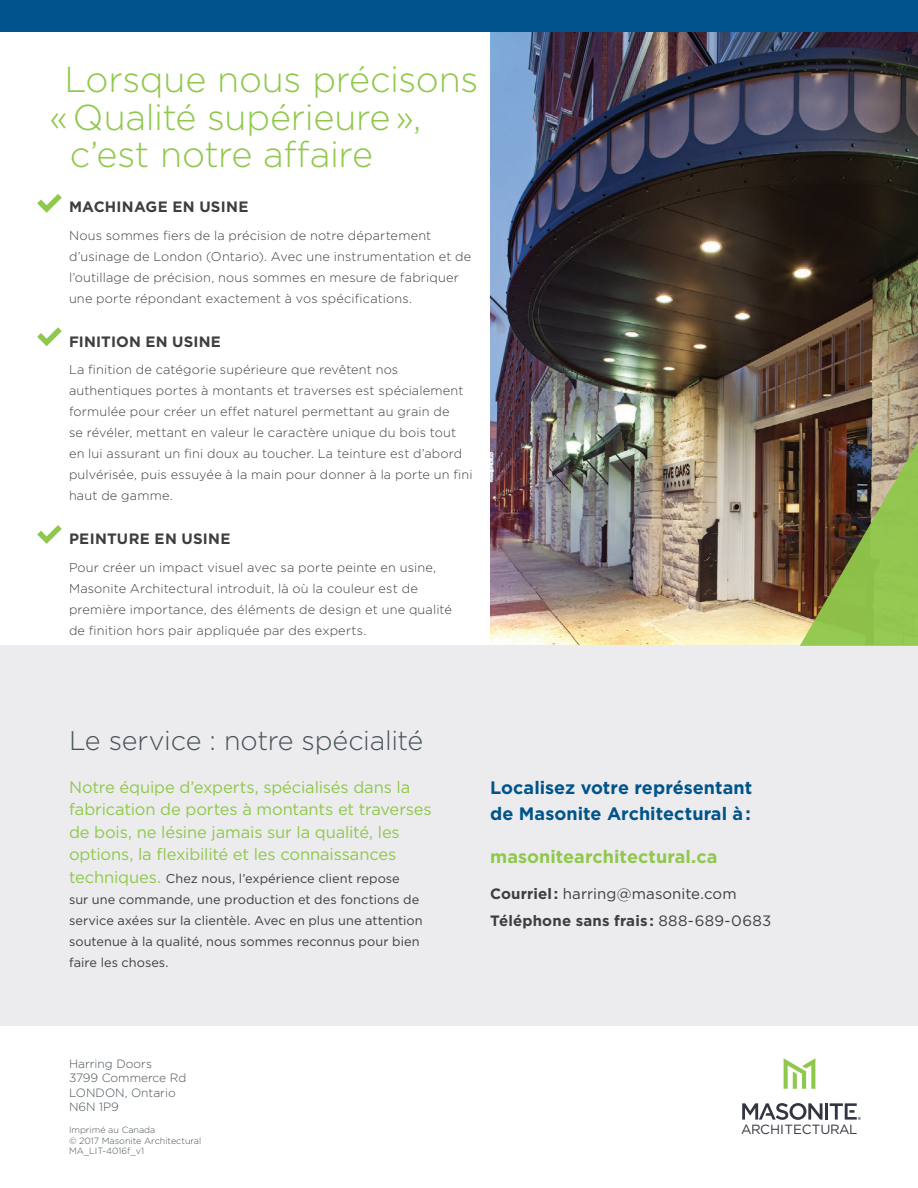
<style>
.page{position:relative;width:918px;height:1188px;background:#fff}
.page>*{position:absolute;margin:0;border:0;box-sizing:border-box;transform-origin:0 0}
.t1{font:300 36px "Gotham";letter-spacing:-.01em;color:#90c84c}
.t2{font:300 27px "Gotham";letter-spacing:-.015em;color:#475259}
.t3{font:700 18px/25.5px "Gotham";color:#00548b}
.t4{font:700 18px "Gotham";letter-spacing:.005em;color:#90c84c}
.General_Information{font:16.5px/22.5px "Gotham";letter-spacing:-.01em;color:#90c84c}
.General_Information-2{font:700 15px "Gotham";letter-spacing:.015em;color:#3e3e3f}
.General_Information-3{font:15px "Gotham";letter-spacing:.005em;color:#3e3e3f}
.Product_Overview_Got{font:700 15px "Gotham";letter-spacing:.015em;color:#3e3e3f}
.t5{font:13.35px "Gotham";letter-spacing:-.01em;color:#323640}
.General_Information-4{font:300 12.75px/21px "Gotham";letter-spacing:.015em;color:#3e3e3f}
.General_Information-5{font:12.75px/21px "Gotham";letter-spacing:.005em;color:#3e3e3f}
.t6{font:300 12px "Gotham";color:#475259}
.t7{font:300 9px "Gotham";color:#475259}
.s1{font-size:16.5px;color:#90c84c}
.s2{font-weight:700}
.s3{font-weight:400}
</style>
<div class="page">
<img style="left:490px;top:32px;width:428px;height:614px">
<svg style="left:784px;top:1058px;width:31px;height:31px"></svg>
<svg style="left:742px;top:1103px;width:80px;height:17px"></svg>
<hr style="left:825px;top:1103px;width:3px;height:17px;background:#323640">
<svg style="left:830px;top:1103px;width:31px;height:17px"></svg>
<div style="left:0;top:646px;width:918px;height:380px;background:#ececee"></div>
<div style="left:0;top:0;width:918px;height:32px;background:#00548b"></div>
<img style="left:800px;top:418px;width:118px;height:228px">
<svg style="left:37px;top:194px;width:25px;height:19px"></svg>
<svg style="left:37px;top:327px;width:25px;height:19px"></svg>
<svg style="left:37px;top:525px;width:25px;height:19px"></svg>
<p class="t1" style="left:65px;top:57px;width:415px">Lorsque nous précisons</p>
<p class="t1" style="left:50px;top:94px;width:373px">« Qualité supérieure »,</p>
<p class="t1" style="left:70px;top:132px;width:305px">c’est notre affaire</p>
<p class="General_Information-2" style="left:69px;top:198px;width:181px">MACHINAGE EN USINE</p>
<p class="General_Information-4" style="left:69px;top:225px;width:404px">Nous sommes fiers de la précision de notre département d’usinage de London (Ontario). Avec une instrumentation et de l’outillage de précision, nous sommes en mesure de fabriquer une porte répondant exactement à vos spécifications.</p>
<p class="Product_Overview_Got" style="left:69px;top:333px;width:154px">FINITION EN USINE</p>
<p class="General_Information-4" style="left:69px;top:359px;width:405px">La finition de catégorie supérieure que revêtent nos authentiques portes à montants et traverses est spécialement formulée pour créer un effet naturel permettant au grain de<br>se révéler, mettant en valeur le caractère unique du bois tout en lui assurant un fini doux au toucher. La teinture est d’abord pulvérisée, puis essuyée à la main pour donner à la porte un fini haut de gamme.</p>
<p class="General_Information-2" style="left:69px;top:530px;width:163px">PEINTURE EN USINE</p>
<p class="General_Information-4" style="left:69px;top:556px;width:384px">Pour créer un impact visuel avec sa porte peinte en usine, Masonite Architectural introduit, là où la couleur est de première importance, des éléments de design et une qualité de finition hors pair appliquée par des experts.</p>
<p class="t2" style="left:69px;top:723px;width:356px">Le service : notre spécialité</p>
<p class="General_Information" style="left:69px;top:775px;width:364px">Notre équipe d’experts, spécialisés dans la fabrication de portes à montants et traverses de bois, ne lésine jamais sur la qualité, les options, la flexibilité et les connaissances</p>
<p class="General_Information-5" style="left:69px;top:868px;width:355px"><span class="s1">techniques.</span> Chez nous, l’expérience client repose<br>sur une commande, une production et des fonctions de service axées sur la clientèle. Avec en plus une attention soutenue à la qualité, nous sommes reconnus pour bien faire les choses.</p>
<p class="t6" style="left:69px;top:1056px;width:84px">Harring Doors</p>
<p class="t6" style="left:69px;top:1071px;width:119px">3799 Commerce Rd</p>
<p class="t6" style="left:69px;top:1085px;width:108px">LONDON, Ontario</p>
<p class="t6" style="left:69px;top:1099px;width:52px">N6N 1P9</p>
<p class="t7" style="left:69px;top:1124px;width:88px">Imprimé au Canada</p>
<p class="t7" style="left:69px;top:1135px;width:134px">© 2017 Masonite Architectural</p>
<p class="t7" style="left:69px;top:1146px;width:77px">MA_LIT-4016f_v1</p>
<p class="t3" style="left:490px;top:775px;width:264px">Localisez votre représentant de Masonite Architectural à:</p>
<p class="t4" style="left:490px;top:846px;width:229px">masonitearchitectural.ca</p>
<p class="General_Information-3" style="left:490px;top:884px;width:248px"><span class="s2">Courriel:</span> harring@masonite.com</p>
<p class="General_Information-2" style="left:490px;top:912px;width:283px">Téléphone sans frais: <span class="s3">888-689-0683</span></p>
<p class="t5" style="left:741px;top:1121px;width:118px">ARCHITECTURAL</p>
</div>
